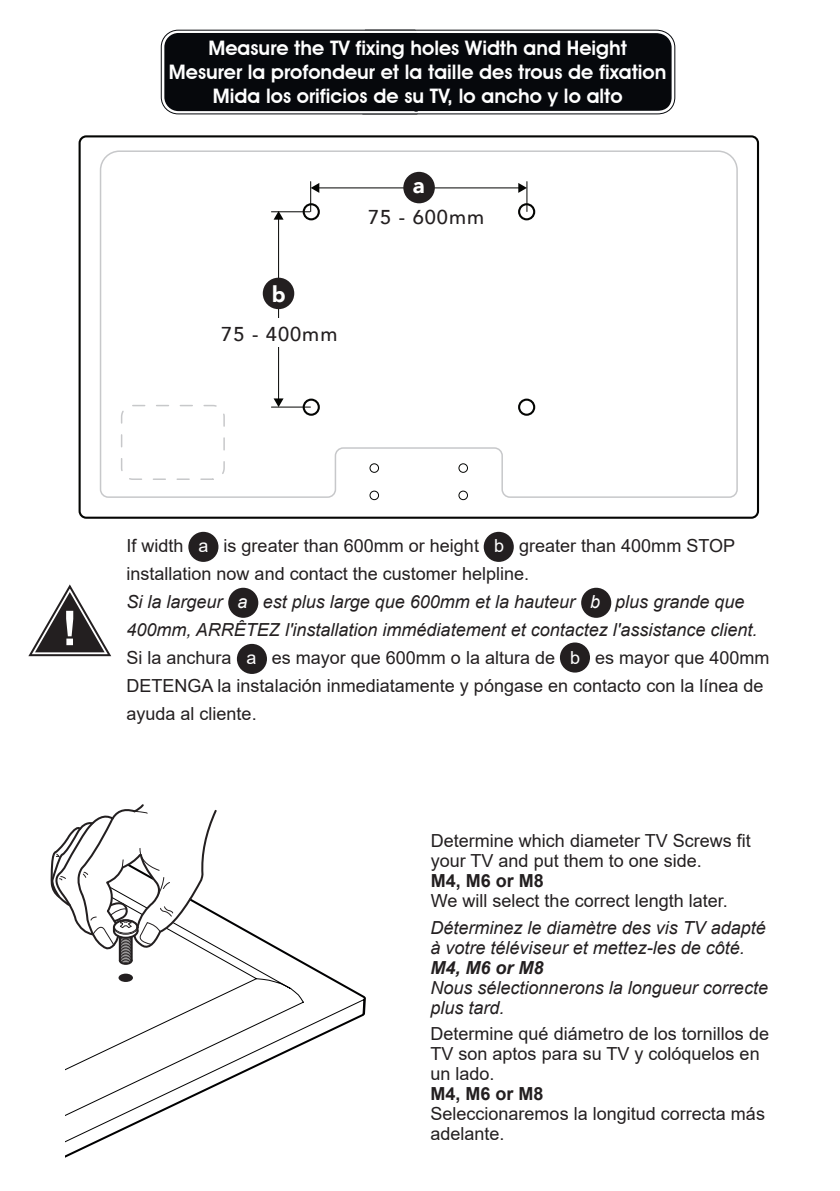
<style>
.page{position:relative;width:840px;height:1191px;background:#fff}
.page>*{position:absolute;margin:0;border:0;box-sizing:border-box;transform-origin:0 0}
.t1{font:900 22px "Avenir";color:#fff}
.t2{font:600 20px/24px "Avant Garde IT Cby BT";color:#fff;text-align:center}
.t3{font:500 20px "Avenir";letter-spacing:.05em;color:#231f20}
.t4{font:18px/20px "Arial";color:#231f20}
.t5{font:italic 18px/20px "Arial";color:#231f20}
.s1{color:#fff}
.s2{font-style:italic}
.s3{font-style:italic;color:#fff}
.s4{font-weight:700}
</style>
<div class="page">
<svg style="left:161px;top:30px;width:514px;height:84px;background:#17191d"></svg>
<svg style="left:66px;top:914px;width:300px;height:244px"></svg>
<div style="left:118px;top:973px;width:15px;height:9px;background:#231f20;border-radius:50%"></div>
<svg style="left:50px;top:804px;width:168px;height:162px"></svg>
<svg style="left:28px;top:584px;width:83px;height:73px"></svg>
<div style="left:560px;top:643px;width:28px;height:28px;background:#231f20;border-radius:50%"></div>
<div style="left:559px;top:642px;width:30px;height:30px;border:2px solid #231f20;border-radius:50%"></div>
<div style="left:238px;top:645px;width:28px;height:28px;background:#231f20;border-radius:50%"></div>
<div style="left:237px;top:644px;width:30px;height:30px;border:2px solid #231f20;border-radius:50%"></div>
<div style="left:582px;top:589px;width:28px;height:28px;background:#231f20;border-radius:50%"></div>
<div style="left:581px;top:588px;width:30px;height:30px;border:2px solid #231f20;border-radius:50%"></div>
<div style="left:229px;top:589px;width:28px;height:28px;background:#231f20;border-radius:50%"></div>
<div style="left:228px;top:588px;width:30px;height:30px;border:2px solid #231f20;border-radius:50%"></div>
<div style="left:189px;top:533px;width:28px;height:28px;background:#231f20;border-radius:50%"></div>
<div style="left:188px;top:532px;width:30px;height:30px;border:2px solid #231f20;border-radius:50%"></div>
<div style="left:484px;top:533px;width:28px;height:28px;background:#231f20;border-radius:50%"></div>
<div style="left:483px;top:532px;width:30px;height:30px;border:2px solid #231f20;border-radius:50%"></div>
<div style="left:78px;top:135px;width:680px;height:384px;border:2px solid #040503;border-radius:7px"></div>
<svg style="left:99px;top:150px;width:639px;height:348px"></svg>
<div style="left:302px;top:398px;width:17px;height:18px;border:2px solid #040503;border-radius:50%"></div>
<div style="left:517px;top:398px;width:18px;height:18px;border:2px solid #040503;border-radius:50%"></div>
<div style="left:302px;top:203px;width:17px;height:17px;border:2px solid #040503;border-radius:50%"></div>
<div style="left:517px;top:203px;width:18px;height:17px;border:2px solid #040503;border-radius:50%"></div>
<hr style="left:271px;top:406px;width:39px;height:1px;background:#040503">
<hr style="left:271px;top:211px;width:39px;height:1px;background:#040503">
<hr style="left:318px;top:187px;width:201px;height:1px;background:#040503">
<svg style="left:310px;top:182px;width:9px;height:29px"></svg>
<svg style="left:518px;top:182px;width:9px;height:29px"></svg>
<hr style="left:278px;top:218px;width:1px;height:182px;background:#040503">
<svg style="left:273px;top:398px;width:10px;height:9px"></svg>
<svg style="left:273px;top:211px;width:10px;height:9px"></svg>
<div style="left:121px;top:405px;width:104px;height:75px;border:2px dashed #c7c8ca;border-radius:11px"></div>
<div style="left:369px;top:463px;width:10px;height:10px;border:1px solid #040503;border-radius:50%"></div>
<div style="left:458px;top:463px;width:9px;height:10px;border:1px solid #040503;border-radius:50%"></div>
<div style="left:369px;top:490px;width:10px;height:10px;border:1px solid #040503;border-radius:50%"></div>
<div style="left:458px;top:490px;width:9px;height:10px;border:1px solid #040503;border-radius:50%"></div>
<div style="left:403px;top:172px;width:31px;height:31px;background:#231f20;border-radius:50%"></div>
<div style="left:262px;top:278px;width:32px;height:31px;background:#231f20;border-radius:50%"></div>
<div style="left:271px;top:318px;width:15px;height:28px;background:#fff"></div>
<p class="t2" style="left:169px;top:36px;width:498px">Measure the TV fixing holes Width and Height<br>Mesurer la profondeur et la taille des trous de fixation<br>Mida los orificios de su TV, lo ancho y lo alto</p>
<p class="t1" style="left:412px;top:167px;width:13px">a</p>
<p class="t1" style="left:272px;top:275px;width:15px">b</p>
<p class="t3" style="left:221px;top:317px;width:118px">75 - 400mm</p>
<p class="t3" style="left:368px;top:200px;width:118px">75 - 600mm</p>
<p class="t4" style="left:126px;top:531px;width:644px;line-height:28px">If width <span class="s1">a</span> is greater than 600mm or height <span class="s1">b</span> greater than 400mm STOP installation now and contact the customer helpline.<br><span class="s2">Si la largeur</span> <span class="s3">a</span> <span class="s2">est plus large que 600mm et la hauteur</span> <span class="s3">b</span> <span class="s2">plus grande que 400mm, ARRÊTEZ l'installation immédiatement et contactez l'assistance client.<br></span>Si la anchura <span class="s1">a</span> es mayor que 600mm o la altura de <span class="s1">b</span> es mayor que 400mm DETENGA la instalación inmediatamente y póngase en contacto con la línea de ayuda al cliente.</p>
<p class="t4" style="left:430px;top:831px;width:321px">Determine which diameter TV Screws fit your TV and put them to one side.<br><span class="s4">M4, M6 or M8<br></span>We will select the correct length later.</p>
<p class="t5" style="left:430px;top:918px;width:339px">Déterminez le diamètre des vis TV adapté à votre téléviseur et mettez-les de côté.<br><span class="s4">M4, M6 or M8<br></span>Nous sélectionnerons la longueur correcte plus tard.</p>
<p class="t4" style="left:430px;top:1023px;width:340px">Determine qué diámetro de los tornillos de<br>TV son aptos para su TV y colóquelos en un lado.<br><span class="s4">M4, M6 or M8<br></span>Seleccionaremos la longitud correcta más adelante.</p>
</div>
